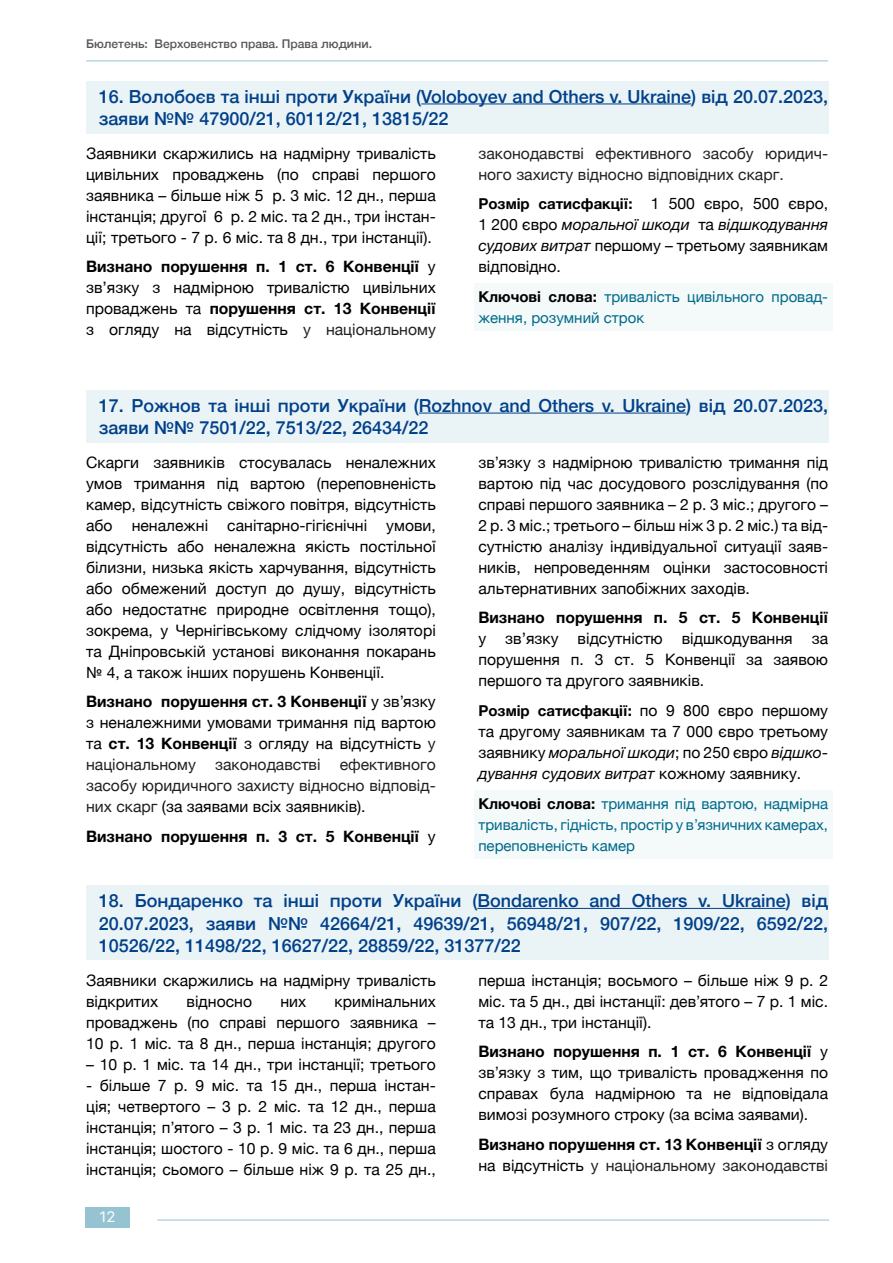
<style>
.page{position:relative;width:893px;height:1263px;background:#fff}
.page>*{position:absolute;margin:0;border:0;box-sizing:border-box;transform-origin:0 0}
.t1{font:500 18px/22.5px "Helvetica Neue";color:#00408a}
.t2{font:15.75px/21px "Helvetica Neue";color:#000;text-align:justify}
.t3{font:700 15.75px/21px "Helvetica Neue";color:#000}
.t4{font:15.75px/21px "Helvetica Neue";color:#202124}
.t5{font:15px/21px "Helvetica Neue";color:#006a8a}
.t6{font:700 15px "Helvetica Neue";color:#000}
.t7{font:15px "SF Pro Text";color:#fff}
.t8{font:500 12px "Helvetica Neue";color:#575756}
.s1{font-weight:700}
.s2{color:#202124}
.s3{font-weight:400;font-size:15.75px}
.s4{font-style:italic}
.s5{font-weight:700;color:#000}
.s6{font-weight:400}
.s7{font-weight:400;color:#202124}
</style>
<div class="page">
<hr style="left:157px;top:1220px;width:672px;height:1px;background:#95c3d2">
<div style="left:85px;top:1208px;width:45px;height:20px;background:#95c3d2"></div>
<hr style="left:86px;top:61px;width:742px;height:1px;background:#95c3d2">
<div style="left:86px;top:81px;width:742px;height:52px;background:#eaf3f6"></div>
<hr style="left:421px;top:103px;width:270px;height:1px;background:#00408a">
<div style="left:474px;top:283px;width:358px;height:47px;background:#f4f9fa"></div>
<div style="left:86px;top:390px;width:742px;height:52px;background:#eaf3f6"></div>
<hr style="left:419px;top:413px;width:267px;height:1px;background:#00408a">
<div style="left:474px;top:790px;width:358px;height:68px;background:#f4f9fa"></div>
<div style="left:86px;top:885px;width:742px;height:75px;background:#eaf3f6"></div>
<hr style="left:477px;top:908px;width:309px;height:1px;background:#00408a">
<p class="t8" style="left:86px;top:34px;width:288px">Бюлетень: Верховенство права. Права людини.</p>
<p class="t1" style="left:99px;top:83px;width:731px">16. Волобоєв та інші проти України (Voloboyev and Others v. Ukraine) від 20.07.2023, заяви №№ 47900/21, 60112/21, 13815/22</p>
<p class="t2" style="left:86px;top:144px;width:351px">Заявники скаржились на надмірну тривалість цивільних проваджень (по справі першого заявника – більше ніж 5 р. 3 міс. 12 дн., перша інстанція; другої 6 р. 2 міс. та 2 дн., три інстан&shy;ції; третього - 7 р. 6 міс. та 8 дн., три інстанції).</p>
<p class="t2" style="left:86px;top:257px;width:351px"><span class="s1">Визнано порушення п. 1 ст. 6 Конвенції</span> у зв’язку з надмірною тривалістю цивільних проваджень та <span class="s1">порушення ст. 13 Конвенції </span>з огляду на відсутність <span class="s2">у національному</span></p>
<p class="t4" style="left:478px;top:144px;width:351px">законодавстві ефективного засобу юридич&shy;ного захисту відносно відповідних скарг.</p>
<p class="t6" style="left:478px;top:192px;width:351px">Розмір сатисфакції: <span class="s3">1 500 євро, 500 євро,</span></p>
<p class="t2" style="left:478px;top:215px;width:351px">1 200 євро <span class="s4">моральної шкоди</span> та <span class="s4">відшкодування судових витрат</span> першому – третьому заявникам відповідно.</p>
<p class="t5" style="left:478px;top:287px;width:351px"><span class="s5">Ключові слова:</span> тривалість цивільного провад&shy;ження, розумний строк</p>
<p class="t1" style="left:99px;top:393px;width:731px">17. Рожнов та інші проти України (Rozhnov and Others v. Ukraine) від 20.07.2023, заяви №№ 7501/22, 7513/22, 26434/22</p>
<p class="t2" style="left:86px;top:453px;width:351px">Скарги заявників стосувалась неналежних умов тримання під вартою (переповненість камер, відсутність свіжого повітря, відсутність або неналежні санітарно-гігієнічні умови, відсутність або неналежна якість постільної білизни, низька якість харчування, відсутність або обмежений доступ до душу, відсутність або недостатнє природне освітлення тощо), зокрема, у Чернігівському слідчому ізоляторі та Дніпровській установі виконання покарань № 4, а також інших порушень Конвенції.</p>
<p class="t2" style="left:86px;top:692px;width:351px"><span class="s1">Визнано порушення ст. 3 Конвенції</span> у звʼязку з неналежними умовами тримання під вартою та <span class="s1">ст. 13 Конвенції</span> з огляду на відсутність <span class="s2">у національному законодавстві ефективного засобу юридичного захисту відносно відповід&shy;них скарг</span> (за заявами всіх заявників).</p>
<p class="t3" style="left:86px;top:826px;width:351px">Визнано порушення п. 3 ст. 5 Конвенції <span class="s6">у</span></p>
<p class="t2" style="left:478px;top:453px;width:351px">звʼязку з надмірною тривалістю тримання під вартою під час досудового розслідування (по справі першого заявника – 2 р. 3 міс.; другого – 2 р. 3 міс.; третього – більш ніж 3 р. 2 міс.) та від&shy;сутністю аналізу індивідуальної ситуації заяв&shy;ників, непроведенням оцінки застосовності альтернативних запобіжних заходів.</p>
<p class="t3" style="left:478px;top:608px;width:351px">Визнано порушення п. 5 ст. 5 Конвенції</p>
<p class="t2" style="left:478px;top:629px;width:351px">у зв’язку відсутністю відшкодування за порушення п. 3 ст. 5 Конвенції за заявою першого та другого заявників.</p>
<p class="t6" style="left:478px;top:699px;width:351px">Розмір сатисфакції: <span class="s3">по 9 800 євро першому</span></p>
<p class="t2" style="left:478px;top:722px;width:351px">та другому заявникам та 7 000 євро третьому заявнику <span class="s4">моральної шкоди</span>; по 250 євро <span class="s4">відшко&shy;дування судових витрат</span> кожному заявнику.</p>
<p class="t5" style="left:478px;top:793px;width:351px;text-align:justify"><span class="s5">Ключові слова:</span> тримання під вартою, надмірна тривалість, гідність, простір у вʼязничних камерах, переповненість камер</p>
<p class="t1" style="left:99px;top:888px;width:731px;text-align:justify">18. Бондаренко та інші проти України (Bondarenko and Others v. Ukraine) від 20.07.2023, заяви №№ 42664/21, 49639/21, 56948/21, 907/22, 1909/22, 6592/22, 10526/22, 11498/22, 16627/22, 28859/22, 31377/22</p>
<p class="t2" style="left:86px;top:971px;width:351px">Заявники скаржились на надмірну тривалість відкритих</p>
<p class="t2" style="left:478px;top:970px;width:351px">перша інстанція; восьмого – більше ніж 9 р. 2 міс. та 5 дн., дві інстанції: девʼятого – 7 р. 1 міс. та 13 дн., три інстанції).</p>
<p class="t2" style="left:478px;top:1042px;width:351px"><span class="s1">Визнано порушення п. 1 ст. 6 Конвенції</span> у звʼязку з тим, що тривалість провадження по справах була надмірною та не відповідала вимозі розумного строку (за всіма заявами).</p>
<p class="t3" style="left:478px;top:1134px;width:351px">Визнано порушення ст. 13 Конвенції <span class="s6">з огляду на відсутність</span> <span class="s7">у національному законодавстві</span></p>
<p class="t2" style="left:86px;top:992px;width:351px;text-indent:248px">кримінальних проваджень (по справі першого заявника – 10 р. 1 міс. та 8 дн., перша інстанція; другого</p>
<p class="t2" style="left:86px;top:1054px;width:351px">– 10 р. 1 міс. та 14 дн., три інстанції; третього</p>
<p class="t2" style="left:86px;top:1075px;width:351px">- більше 7 р. 9 міс. та 15 дн., перша інстан&shy;ція; четвертого – 3 р. 2 міс. та 12 дн., перша інстанція; пʼятого – 3 р. 1 міс. та 23 дн., перша інстанція; шостого - 10 р. 9 міс. та 6 дн., перша інстанція; сьомого – більше ніж 9 р. та 25 дн.,</p>
<p class="t2" style="left:187px;top:992px;width:67px">відносно</p>
<p class="t2" style="left:280px;top:992px;width:27px">них</p>
<p class="t7" style="left:99px;top:1206px;width:18px">12</p>
</div>
